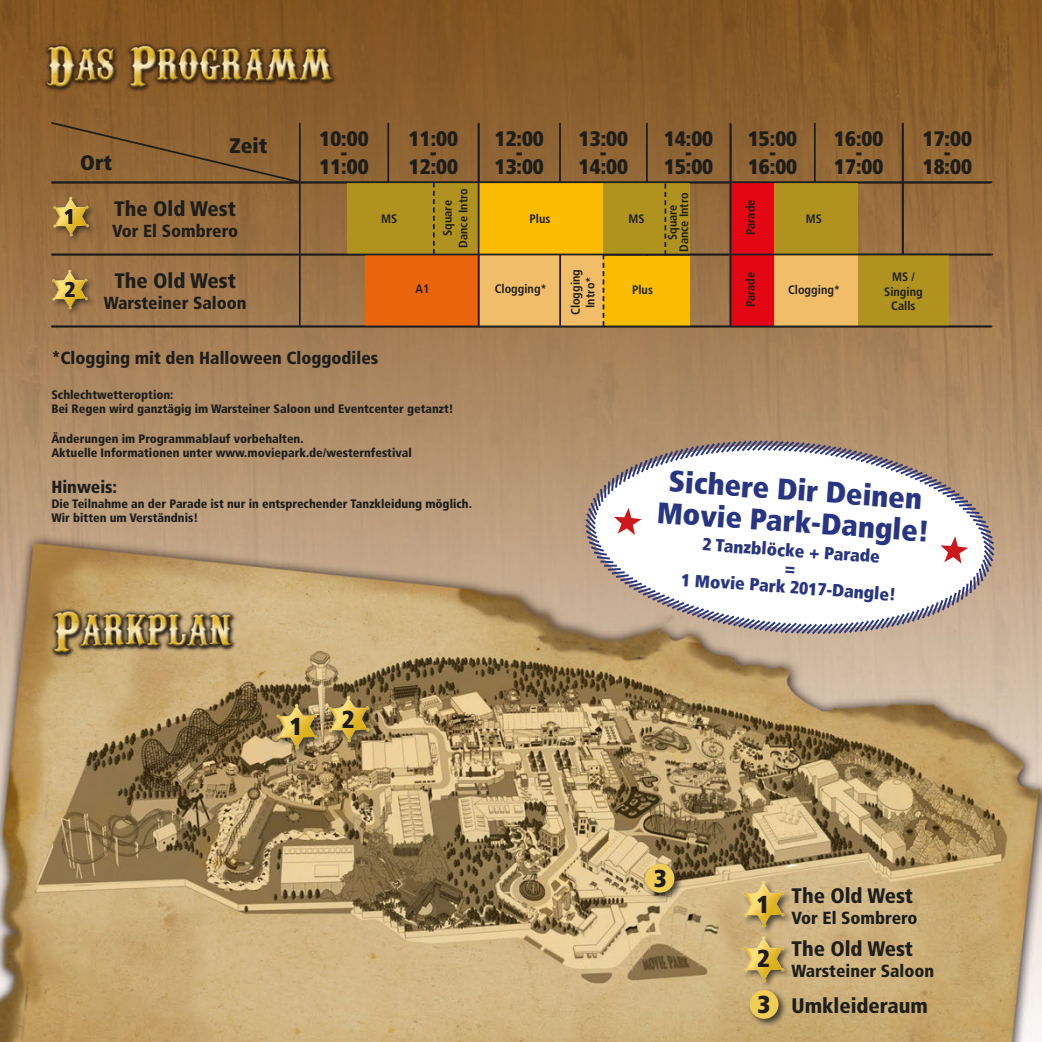
<style>
.page{position:relative;width:1042px;height:1042px;background:#fff}
.page>*{position:absolute;margin:0;border:0;box-sizing:border-box;transform-origin:0 0}
.t1{font:900 condensed 29.75px/31.8px "Frutiger LT Com";color:#283583;text-align:center}
.t2{font:900 condensed 24.5px "Frutiger LT Com";color:#1d1d1b}
.t3{font:900 condensed 21.35px "Frutiger LT Com";color:#1d1d1b}
.t4{font:900 condensed 21px "Frutiger LT Com";color:#1d1d1b}
.t5{font:900 condensed 21px "Frutiger LT Com";color:#1d1d1b}
.t6{font:900 condensed 17.5px "Frutiger LT Com";color:#1d1d1b}
.t7{font:900 condensed 17.5px/17.5px "Frutiger LT Com";color:#283583;text-align:center}
.t8{font:900 condensed 12.25px/14.7px "Frutiger LT Com";color:#1d1d1b}
.t9{font:700 condensed 12.25px/14.7px "Frutiger LT";color:#1d1d1b;text-align:center}
.s1{font-size:24.5px}
</style>
<div class="page">
<img style="left:0;top:0;width:1042px;height:1042px">
<div style="left:275px;top:702px;width:51px;height:55px;background:#1d1d1b;opacity:.75"></div>
<img style="left:275px;top:703px;width:44px;height:47px">
<div style="left:327px;top:695px;width:50px;height:55px;background:#1d1d1b;opacity:.75"></div>
<img style="left:326px;top:696px;width:45px;height:46px">
<div style="left:644px;top:862px;width:39px;height:39px;background:#1d1d1b;opacity:.75"></div>
<div style="left:646px;top:864px;width:28px;height:28px;background:#f2cd56;border-radius:50%"></div>
<div style="left:748px;top:988px;width:39px;height:40px;background:#1d1d1b;opacity:.75"></div>
<div style="left:750px;top:990px;width:28px;height:29px;background:#f2cd56;border-radius:50%"></div>
<div style="left:52px;top:195px;width:44px;height:50px;background:#1d1d1b;opacity:.75"></div>
<img style="left:51px;top:196px;width:39px;height:41px">
<div style="left:51px;top:268px;width:44px;height:50px;background:#1d1d1b;opacity:.75"></div>
<img style="left:50px;top:269px;width:39px;height:41px">
<hr style="left:299px;top:123px;width:2px;height:59px;background:#1d1d1b">
<hr style="left:387px;top:123px;width:2px;height:59px;background:#1d1d1b">
<hr style="left:478px;top:123px;width:1px;height:59px;background:#1d1d1b">
<hr style="left:559px;top:123px;width:2px;height:59px;background:#1d1d1b">
<hr style="left:646px;top:123px;width:2px;height:59px;background:#1d1d1b">
<hr style="left:729px;top:123px;width:2px;height:59px;background:#1d1d1b">
<hr style="left:814px;top:123px;width:1px;height:59px;background:#1d1d1b">
<hr style="left:902px;top:123px;width:2px;height:59px;background:#1d1d1b">
<hr style="left:51px;top:182px;width:249px;height:2px;background:#1d1d1b">
<hr style="left:300px;top:182px;width:88px;height:2px;background:#1d1d1b">
<hr style="left:299px;top:184px;width:2px;height:70px;background:#1d1d1b">
<hr style="left:647px;top:182px;width:83px;height:2px;background:#1d1d1b">
<hr style="left:729px;top:184px;width:2px;height:70px;background:#1d1d1b">
<hr style="left:815px;top:182px;width:88px;height:2px;background:#1d1d1b">
<hr style="left:903px;top:182px;width:88px;height:2px;background:#1d1d1b">
<hr style="left:902px;top:184px;width:2px;height:70px;background:#1d1d1b">
<hr style="left:51px;top:254px;width:249px;height:1px;background:#1d1d1b">
<hr style="left:299px;top:255px;width:2px;height:71px;background:#1d1d1b">
<hr style="left:646px;top:255px;width:2px;height:71px;background:#1d1d1b">
<hr style="left:729px;top:255px;width:2px;height:71px;background:#1d1d1b">
<hr style="left:902px;top:255px;width:2px;height:71px;background:#1d1d1b">
<div style="left:51px;top:123px;width:248px;height:58px;background:#8f6433"></div>
<div style="left:347px;top:183px;width:131px;height:71px;background:#b0921f"></div>
<div style="left:730px;top:183px;width:44px;height:142px;background:#e30613"></div>
<div style="left:479px;top:183px;width:124px;height:71px;background:#f9bc00"></div>
<div style="left:858px;top:256px;width:91px;height:70px;background:#b0921f"></div>
<div style="left:479px;top:255px;width:124px;height:70px;background:#f2bd68"></div>
<div style="left:365px;top:255px;width:114px;height:70px;background:#e9640b"></div>
<hr style="left:730px;top:124px;width:1px;height:203px;background:#1d1d1b">
<hr style="left:559px;top:254px;width:2px;height:72px;background:#1d1d1b">
<svg style="left:433px;top:183px;width:2px;height:71px"></svg>
<hr style="left:478px;top:124px;width:1px;height:203px;background:#1d1d1b">
<div style="left:603px;top:183px;width:87px;height:71px;background:#b0921f"></div>
<svg style="left:664px;top:183px;width:2px;height:71px"></svg>
<div style="left:774px;top:183px;width:84px;height:71px;background:#b0921f"></div>
<div style="left:603px;top:256px;width:87px;height:69px;background:#f9bc00"></div>
<svg style="left:602px;top:255px;width:2px;height:70px"></svg>
<div style="left:774px;top:254px;width:84px;height:71px;background:#f2bd68"></div>
<hr style="left:901px;top:123px;width:2px;height:131px;background:#1d1d1b">
<hr style="left:51px;top:181px;width:941px;height:2px;background:#1d1d1b">
<hr style="left:52px;top:254px;width:941px;height:1px;background:#1d1d1b">
<hr style="left:51px;top:325px;width:941px;height:2px;background:#1d1d1b">
<div style="left:742px;top:880px;width:50px;height:55px;background:#1d1d1b;opacity:.75"></div>
<img style="left:742px;top:881px;width:44px;height:46px">
<div style="left:742px;top:935px;width:50px;height:54px;background:#1d1d1b;opacity:.75"></div>
<img style="left:742px;top:935px;width:44px;height:47px">
<svg style="left:583px;top:438px;width:413px;height:198px"></svg>
<svg style="left:783px;top:620px;width:16px;height:15px"></svg>
<svg style="left:614px;top:508px;width:28px;height:27px"></svg>
<svg style="left:940px;top:536px;width:28px;height:28px"></svg>
<h3 class="t4" style="left:80px;top:149px;width:33px">Ort</h3>
<h3 class="t4" style="left:229px;top:133px;width:39px">Zeit</h3>
<h3 class="t4" style="left:319px;top:126px;width:51px">10:00</h3>
<h3 class="t4" style="left:340px;top:140px;width:9px">-</h3>
<h3 class="t4" style="left:319px;top:154px;width:51px">11:00</h3>
<h3 class="t3" style="left:64px;top:204px;width:13px">1</h3>
<h3 class="t3" style="left:64px;top:277px;width:13px">2</h3>
<h3 class="t5" style="left:114px;top:196px;width:123px">The Old West</h3>
<h3 class="t6" style="left:112px;top:220px;width:128px">Vor El Sombrero</h3>
<h3 class="t5" style="left:114px;top:268px;width:123px">The Old West</h3>
<h3 class="t6" style="left:104px;top:292px;width:144px">Warsteiner Saloon</h3>
<p class="t9" style="left:381px;top:212px;width:18px">MS</p>
<h3 class="t4" style="left:409px;top:126px;width:51px">11:00</h3>
<h3 class="t4" style="left:430px;top:140px;width:9px">-</h3>
<h3 class="t4" style="left:409px;top:154px;width:51px">12:00</h3>
<p class="t9" style="left:440px;top:248px;width:61px;line-height:15.8px;rotate:-90deg">Square<br>Dance Intro</p>
<h3 class="t4" style="left:495px;top:126px;width:51px">12:00</h3>
<h3 class="t4" style="left:516px;top:140px;width:9px">-</h3>
<h3 class="t4" style="left:495px;top:154px;width:51px">13:00</h3>
<p class="t9" style="left:529px;top:212px;width:22px">Plus</p>
<p class="t9" style="left:415px;top:281px;width:15px">A1</p>
<p class="t9" style="left:495px;top:281px;width:54px">Clogging*</p>
<h3 class="t6" style="left:51px;top:348px;width:328px">*Clogging mit den Halloween Cloggodiles</h3>
<p class="t8" style="left:51px;top:387px;width:404px">Schlechtwetteroption:<br>Bei Regen wird ganztägig im Warsteiner Saloon und Eventcenter getanzt!</p>
<p class="t8" style="left:51px;top:431px;width:362px">Änderungen im Programmablauf vorbehalten.<br>Aktuelle Informationen unter www.moviepark.de/westernfestival</p>
<h3 class="t6" style="left:51px;top:476px;width:67px">Hinweis:</h3>
<p class="t8" style="left:51px;top:496px;width:422px">Die Teilnahme an der Parade ist nur in entsprechender Tanzkleidung möglich.<br>Wir bitten um Verständnis!</p>
<h3 class="t4" style="left:579px;top:126px;width:51px">13:00</h3>
<h3 class="t4" style="left:600px;top:140px;width:9px">-</h3>
<h3 class="t4" style="left:579px;top:154px;width:51px">14:00</h3>
<p class="t9" style="left:568px;top:315px;width:47px;rotate:-90deg">Clogging<br>Intro*</p>
<p class="t9" style="left:628px;top:211px;width:18px">MS</p>
<p class="t9" style="left:632px;top:283px;width:22px">Plus</p>
<h3 class="t4" style="left:664px;top:126px;width:51px">14:00</h3>
<h3 class="t4" style="left:685px;top:140px;width:9px">-</h3>
<h3 class="t4" style="left:664px;top:154px;width:51px">15:00</h3>
<p class="t9" style="left:667px;top:252px;width:61px;line-height:11.4px;rotate:-90deg">Square<br>Dance Intro</p>
<h3 class="t4" style="left:748px;top:126px;width:51px">15:00</h3>
<h3 class="t4" style="left:769px;top:140px;width:9px">-</h3>
<h3 class="t4" style="left:748px;top:154px;width:51px">16:00</h3>
<h3 class="t4" style="left:834px;top:126px;width:51px">16:00</h3>
<h3 class="t4" style="left:855px;top:140px;width:9px">-</h3>
<h3 class="t4" style="left:834px;top:154px;width:51px">17:00</h3>
<h3 class="t4" style="left:923px;top:126px;width:51px">17:00</h3>
<h3 class="t4" style="left:944px;top:140px;width:9px">-</h3>
<h3 class="t4" style="left:923px;top:154px;width:51px">18:00</h3>
<p class="t9" style="left:743px;top:234px;width:36px;rotate:-90deg">Parade</p>
<p class="t9" style="left:743px;top:307px;width:36px;rotate:-90deg">Parade</p>
<p class="t9" style="left:806px;top:211px;width:18px">MS</p>
<p class="t9" style="left:788px;top:282px;width:54px">Clogging*</p>
<p class="t9" style="left:884px;top:269px;width:40px">MS /<br>Singing<br>Calls</p>
<h1 class="t1" style="left:660px;top:464px;width:275px;rotate:4deg">Sichere Dir Deinen<br>Movie Park-Dangle!</h1>
<h3 class="t7" style="left:703px;top:535px;width:179px;rotate:4deg">2 Tanzblöcke + Parade =</h3>
<h3 class="t7" style="left:682px;top:571px;width:217px;rotate:4deg">1 Movie Park 2017-Dangle!</h3>
<h2 class="t2" style="left:290px;top:712px;width:14px">1</h2>
<h2 class="t2" style="left:342px;top:704px;width:14px">2</h2>
<h2 class="t2" style="left:654px;top:863px;width:14px">3</h2>
<h2 class="t2" style="left:757px;top:889px;width:14px">1</h2>
<h2 class="t2" style="left:757px;top:944px;width:14px">2</h2>
<h3 class="t5" style="left:791px;top:883px;width:123px">The Old West</h3>
<h3 class="t6" style="left:791px;top:907px;width:128px">Vor El Sombrero</h3>
<h3 class="t5" style="left:791px;top:936px;width:123px">The Old West</h3>
<h3 class="t6" style="left:791px;top:960px;width:144px">Warsteiner Saloon</h3>
<h3 class="t5" style="left:757px;top:993px;width:172px"><span class="s1">3</span> Umkleideraum</h3>
</div>
